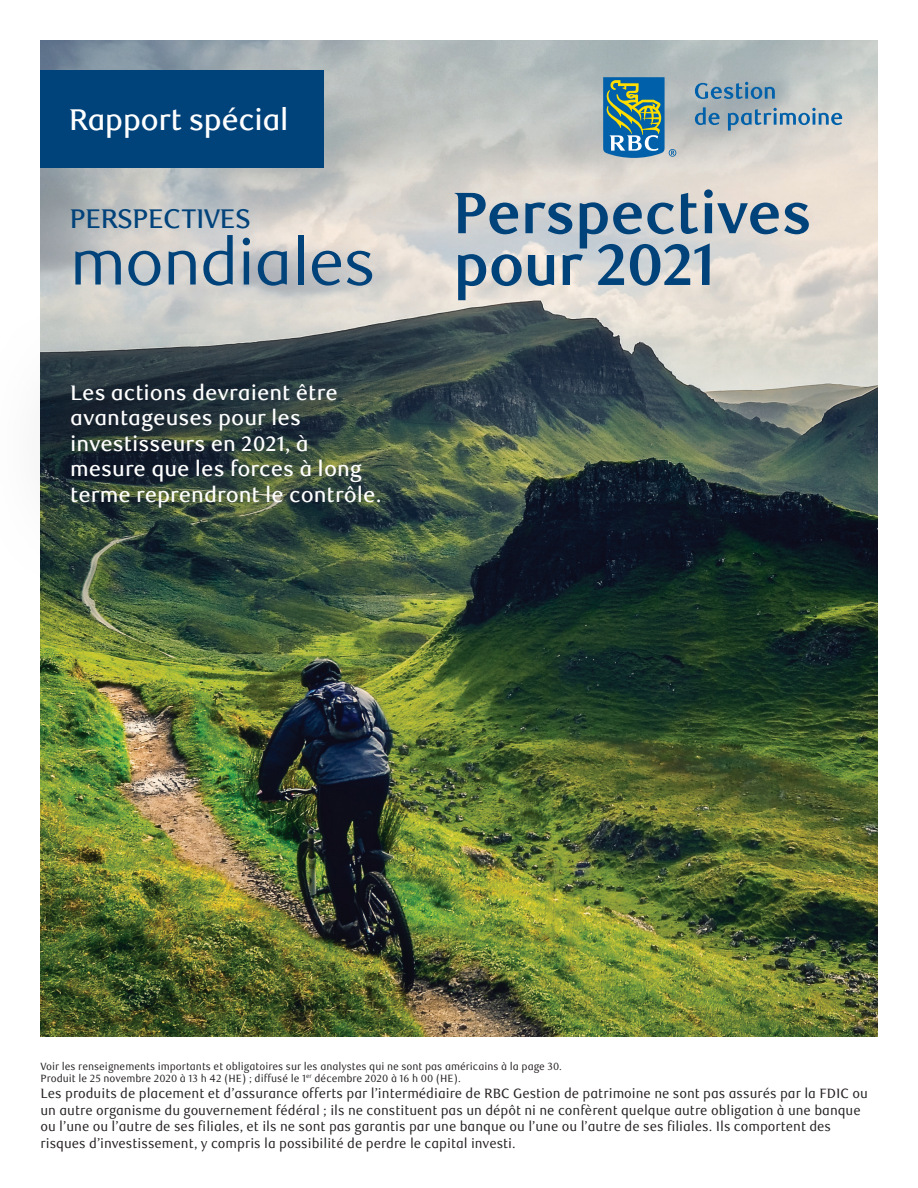
<style>
.page{position:relative;width:918px;height:1188px;background:#fff}
.page>*{position:absolute;margin:0;border:0;box-sizing:border-box;transform-origin:0 0}
.Newsletter_Headline{font:64.5px "RBC Display";color:#00427a}
.Newsletter_Headline-2{font:700 58.5px/51.8px "RBC Display";color:#00427a}
.Factsheet_Headline{font:500 30px "RBC Display";color:#fff}
.Newsletter_lead-in_1{font:500 27px "RBC Display";color:#00427a}
.Outlook_body_copy{font:500 21px/25.5px "RBC Text";color:#fff}
.Factsheet_Disclosure{font:13.5px/16.5px "RBC Text Cond";color:#231f20}
.Factsheet_Disclosure-2{font:10.5px/12px "RBC Text Cond";color:#231f20}
</style>
<div class="page">
<img style="left:40px;top:40px;width:838px;height:997px">
<svg style="left:603px;top:77px;width:73px;height:81px;background:#568d98"></svg>
<svg style="left:695px;top:82px;width:80px;height:17px"></svg>
<svg style="left:695px;top:107px;width:25px;height:18px"></svg>
<svg style="left:728px;top:108px;width:114px;height:23px;background:#96afbf"></svg>
<div style="left:40px;top:70px;width:284px;height:97px;background:#00427a"></div>
<svg style="left:40px;top:300px;width:409px;height:289px;background:#47564f"></svg>
<h1 class="Factsheet_Headline" style="left:70px;top:102px;width:220px">Rapport spécial</h1>
<p class="Newsletter_lead-in_1" style="left:70px;top:203px;width:182px">PERSPECTIVES</p>
<p class="Newsletter_Headline" style="left:70px;top:225px;width:307px">mondiales</p>
<p class="Outlook_body_copy" style="left:70px;top:380px;width:313px">Les actions devraient être avantageuses pour les investisseurs en 2021, à mesure que les forces à long terme reprendront le contrôle.</p>
<p class="Newsletter_Headline-2" style="left:454px;top:189px;width:360px">Perspectives pour 2021</p>
<p class="Factsheet_Disclosure-2" style="left:40px;top:1060px;width:523px">Voir les renseignements importants et obligatoires sur les analystes qui ne sont pas américains à la page 30.<br>Produit le 25 novembre 2020 à 13 h 42 (HE) ; diffusé le 1<sup>er</sup> décembre 2020 à 16 h 00 (HE).</p>
<p class="Factsheet_Disclosure" style="left:40px;top:1085px;width:829px">Les produits de placement et d’assurance offerts par l’intermédiaire de RBC Gestion de patrimoine ne sont pas assurés par la FDIC ou un autre organisme du gouvernement fédéral ; ils ne constituent pas un dépôt ni ne confèrent quelque autre obligation à une banque ou l’une ou l’autre de ses filiales, et ils ne sont pas garantis par une banque ou l’une ou l’autre de ses filiales. Ils comportent des risques d’investissement, y compris la possibilité de perdre le capital investi.</p>
</div>
